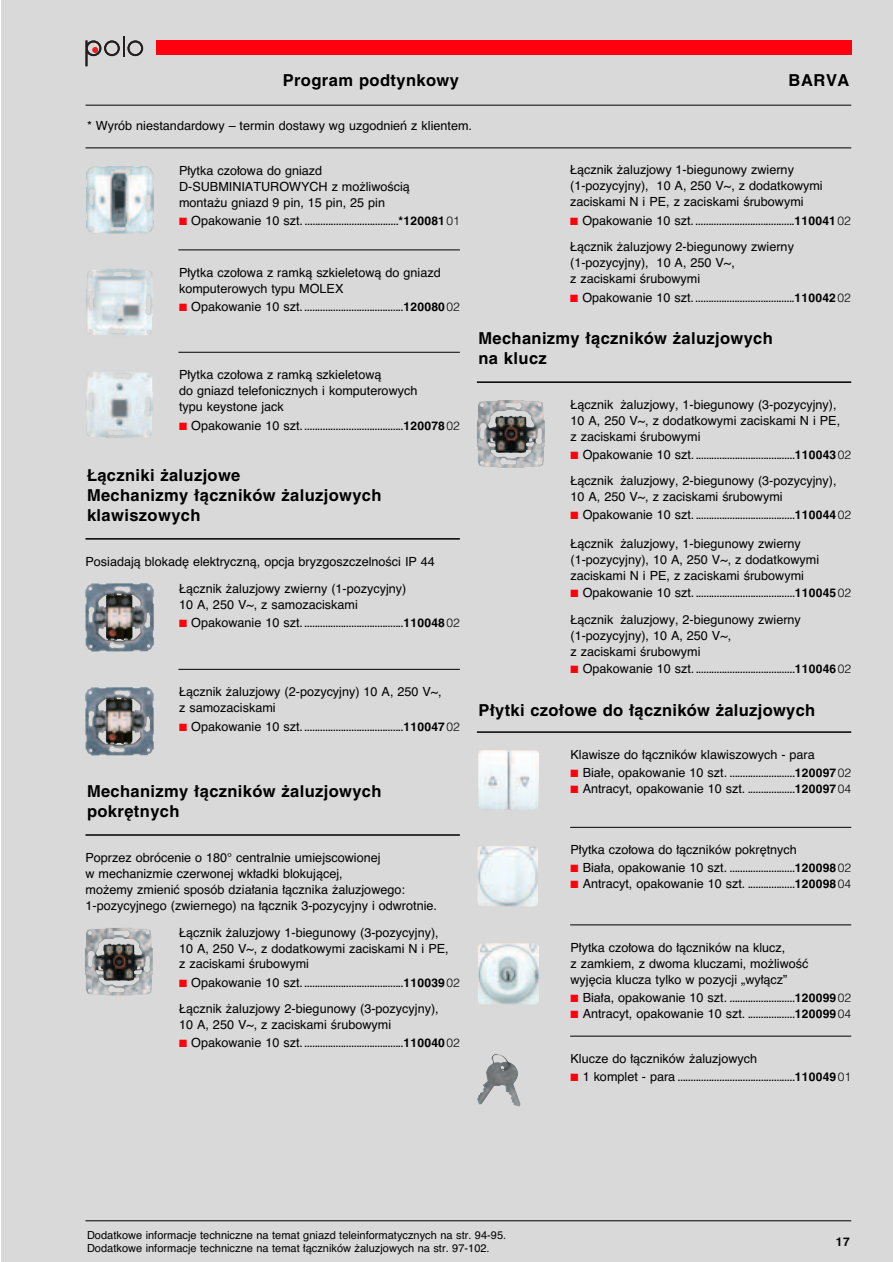
<style>
.page{position:relative;width:893px;height:1262px;background:#fff}
.page>*{position:absolute;margin:0;border:0;box-sizing:border-box;transform-origin:0 0}
.t1{font:700 16.5px/19.8px "Phelvetica";letter-spacing:.02em;color:#000}
.t2{font:12px/15.9px "Phelvetica";color:#000}
.t3{font:700 12px "Phelvetica";color:#000}
.t4{font:10.5px/13.5px "Phelvetica";color:#000}
.t5{font:700 9px "Phelvetica";color:#000}
.s1{color:#ff000f}
.s2{font-weight:400;font-size:12px}
.s3{font-size:12px}
.s4{font-weight:300;font-size:12px}
.s5{font-weight:700;font-size:9px}
.s6{font-weight:700}
.s7{font-weight:300}
</style>
<div class="page">
<div style="left:1px;top:0;width:891px;height:1262px;background:#d9d9d9"></div>
<hr style="left:85px;top:105px;width:766px;height:1px;background:#000">
<hr style="left:85px;top:1220px;width:766px;height:1px;background:#000">
<hr style="left:178px;top:249px;width:282px;height:1px;background:#000">
<img style="left:86px;top:166px;width:68px;height:68px">
<hr style="left:178px;top:669px;width:282px;height:1px;background:#000">
<img style="left:85px;top:583px;width:69px;height:69px">
<img style="left:85px;top:687px;width:69px;height:68px">
<img style="left:85px;top:928px;width:68px;height:67px">
<img style="left:86px;top:372px;width:67px;height:66px">
<hr style="left:178px;top:352px;width:282px;height:1px;background:#000">
<img style="left:86px;top:269px;width:67px;height:66px">
<hr style="left:85px;top:147px;width:766px;height:1px;background:#000">
<hr style="left:85px;top:538px;width:375px;height:1px;background:#000">
<hr style="left:85px;top:834px;width:375px;height:1px;background:#000">
<img style="left:477px;top:400px;width:67px;height:68px">
<hr style="left:477px;top:381px;width:374px;height:2px;background:#000">
<img style="left:478px;top:750px;width:61px;height:60px">
<hr style="left:570px;top:827px;width:281px;height:1px;background:#000">
<img style="left:477px;top:846px;width:61px;height:61px">
<hr style="left:570px;top:924px;width:281px;height:1px;background:#000">
<img style="left:478px;top:943px;width:61px;height:61px">
<img style="left:477px;top:1054px;width:43px;height:52px">
<hr style="left:570px;top:1035px;width:281px;height:1px;background:#000">
<hr style="left:477px;top:731px;width:374px;height:2px;background:#000">
<div style="left:156px;top:40px;width:695px;height:15px;background:#ff000f"></div>
<svg style="left:127px;top:40px;width:16px;height:16px"></svg>
<hr style="left:123px;top:36px;width:2px;height:20px;background:#231f20">
<svg style="left:85px;top:40px;width:35px;height:26px"></svg>
<h1 class="t1" style="left:283px;top:72px;width:178px">Program podtynkowy</h1>
<h1 class="t1" style="left:788px;top:72px;width:62px">BARVA</h1>
<p class="t2" style="left:87px;top:119px;width:386px">* Wyrób niestandardowy – termin dostawy wg uzgodnieƒ z klientem.</p>
<p class="t2" style="left:179px;top:163px;width:232px">P∏ytka czo∏owa do gniazd<br>D-SUBMINIATUROWYCH z mo˝liwoÊcià monta˝u gniazd 9 pin, 15 pin, 25 pin</p>
<p class="t5" style="left:179px;top:219px;width:282px"><span class="s1">■</span> <span class="s2">Opakowanie 10 szt.</span> ....................................<span class="s3">*120081</span><span class="s4">01</span></p>
<p class="t2" style="left:179px;top:266px;width:263px">P∏ytka czo∏owa z ramkà szkieletowà do gniazd komputerowych typu MOLEX</p>
<p class="t5" style="left:179px;top:304px;width:282px"><span class="s1">■</span> <span class="s2">Opakowanie 10 szt.</span> ......................................<span class="s3">120080</span><span class="s4">02</span></p>
<p class="t2" style="left:179px;top:368px;width:240px">P∏ytka czo∏owa z ramkà szkieletowà<br>do gniazd telefonicznych i komputerowych typu keystone jack</p>
<p class="t5" style="left:179px;top:423px;width:282px"><span class="s1">■</span> <span class="s2">Opakowanie 10 szt.</span> ......................................<span class="s3">120078</span><span class="s4">02</span></p>
<h1 class="t1" style="left:87px;top:467px;width:296px">¸àczniki ˝aluzjowe<br>Mechanizmy ∏àczników ˝aluzjowych klawiszowych</h1>
<p class="t2" style="left:85px;top:555px;width:351px">Posiadajà blokad´ elektrycznà, opcja bryzgoszczelnoÊci IP 44</p>
<p class="t2" style="left:179px;top:581px;width:229px">¸àcznik ˝aluzjowy zwierny (1-pozycyjny)<br>10 A, 250 V~, z samozaciskami</p>
<p class="t5" style="left:179px;top:620px;width:282px"><span class="s1">■</span> <span class="s2">Opakowanie 10 szt.</span> ......................................<span class="s3">110048</span><span class="s4">02</span></p>
<p class="t2" style="left:179px;top:685px;width:264px">¸àcznik ˝aluzjowy (2-pozycyjny) 10 A, 250 V~, z samozaciskami</p>
<p class="t5" style="left:179px;top:724px;width:282px"><span class="s1">■</span> <span class="s2">Opakowanie 10 szt.</span> ......................................<span class="s3">110047</span><span class="s4">02</span></p>
<h1 class="t1" style="left:87px;top:783px;width:296px">Mechanizmy ∏àczników ˝aluzjowych pokr´tnych</h1>
<p class="t2" style="left:85px;top:851px;width:353px">Poprzez obrócenie o 180° centralnie umiejscowionej<br>w mechanizmie czerwonej wk∏adki blokujàcej,<br>mo˝emy zmieniç sposób dzia∏ania ∏àcznika ˝aluzjowego:<br>1-pozycyjnego (zwiernego) na ∏àcznik 3-pozycyjny i odwrotnie.</p>
<p class="t2" style="left:179px;top:925px;width:271px">¸àcznik ˝aluzjowy 1-biegunowy (3-pozycyjny),<br>10 A, 250 V~, z dodatkowymi zaciskami N i PE, z zaciskami Êrubowymi</p>
<p class="t5" style="left:179px;top:980px;width:282px"><span class="s1">■</span> <span class="s2">Opakowanie 10 szt.</span> ......................................<span class="s3">110039</span><span class="s4">02</span></p>
<p class="t2" style="left:179px;top:1001px;width:261px">¸àcznik ˝aluzjowy 2-biegunowy (3-pozycyjny),<br>10 A, 250 V~, z zaciskami Êrubowymi</p>
<p class="t5" style="left:179px;top:1040px;width:282px"><span class="s1">■</span> <span class="s2">Opakowanie 10 szt.</span> ......................................<span class="s3">110040</span><span class="s4">02</span></p>
<p class="t2" style="left:570px;top:163px;width:254px">¸àcznik ˝aluzjowy 1-biegunowy zwierny (1-pozycyjny), 10 A, 250 V~, z dodatkowymi zaciskami N i PE, z zaciskami Êrubowymi</p>
<p class="t5" style="left:570px;top:218px;width:282px"><span class="s1">■</span> <span class="s2">Opakowanie 10 szt.</span> ......................................<span class="s3">110041</span><span class="s4">02</span></p>
<p class="t2" style="left:570px;top:240px;width:225px">¸àcznik ˝aluzjowy 2-biegunowy zwierny (1-pozycyjny), 10 A, 250 V~,<br>z zaciskami Êrubowymi</p>
<p class="t5" style="left:570px;top:296px;width:282px"><span class="s1">■</span> <span class="s2">Opakowanie 10 szt.</span> ......................................<span class="s3">110042</span><span class="s4">02</span></p>
<h1 class="t1" style="left:478px;top:330px;width:296px">Mechanizmy ∏àczników ˝aluzjowych na klucz</h1>
<p class="t2" style="left:570px;top:398px;width:271px">¸àcznik ˝aluzjowy, 1-biegunowy (3-pozycyjny),<br>10 A, 250 V~, z dodatkowymi zaciskami N i PE, z zaciskami Êrubowymi</p>
<p class="t5" style="left:570px;top:453px;width:282px"><span class="s1">■</span> <span class="s2">Opakowanie 10 szt.</span> ......................................<span class="s3">110043</span><span class="s4">02</span></p>
<p class="t2" style="left:570px;top:474px;width:268px">¸àcznik ˝aluzjowy, 2-biegunowy (3-pozycyjny),<br>10 A, 250 V~, z zaciskami Êrubowymi</p>
<p class="t5" style="left:570px;top:513px;width:282px"><span class="s1">■</span> <span class="s2">Opakowanie 10 szt.</span> ......................................<span class="s3">110044</span><span class="s4">02</span></p>
<p class="t2" style="left:570px;top:536px;width:250px">¸àcznik ˝aluzjowy, 1-biegunowy zwierny (1-pozycyjny), 10 A, 250 V~, z dodatkowymi zaciskami N i PE, z zaciskami Êrubowymi</p>
<p class="t5" style="left:570px;top:591px;width:282px"><span class="s1">■</span> <span class="s2">Opakowanie 10 szt.</span> ......................................<span class="s3">110045</span><span class="s4">02</span></p>
<p class="t2" style="left:570px;top:612px;width:232px">¸àcznik ˝aluzjowy, 2-biegunowy zwierny (1-pozycyjny), 10 A, 250 V~,<br>z zaciskami Êrubowymi</p>
<p class="t5" style="left:570px;top:666px;width:282px"><span class="s1">■</span> <span class="s2">Opakowanie 10 szt.</span> ......................................<span class="s3">110046</span><span class="s4">02</span></p>
<h1 class="t1" style="left:478px;top:701px;width:338px">P∏ytki czo∏owe do ∏àczników ˝aluzjowych</h1>
<p class="t2" style="left:570px;top:748px;width:246px">Klawisze do ∏àczników klawiszowych - para</p>
<p class="t5" style="left:570px;top:770px;width:282px"><span class="s1">■</span> <span class="s2">Bia∏e, opakowanie 10 szt.</span> .........................<span class="s3">120097</span><span class="s4">02</span></p>
<p class="t2" style="left:570px;top:782px;width:282px"><span class="s1">■</span> Antracyt, opakowanie 10 szt. <span class="s5">..................</span><span class="s6">120097</span><span class="s7">04</span></p>
<p class="t2" style="left:570px;top:843px;width:228px">P∏ytka czo∏owa do ∏àczników pokr´tnych</p>
<p class="t5" style="left:570px;top:865px;width:282px"><span class="s1">■</span> <span class="s2">Bia∏a, opakowanie 10 szt.</span> .........................<span class="s3">120098</span><span class="s4">02</span></p>
<p class="t2" style="left:570px;top:877px;width:282px"><span class="s1">■</span> Antracyt, opakowanie 10 szt. <span class="s5">..................</span><span class="s6">120098</span><span class="s7">04</span></p>
<p class="t2" style="left:570px;top:941px;width:239px">P∏ytka czo∏owa do ∏àczników na klucz,<br>z zamkiem, z dwoma kluczami, mo˝liwoÊç wyj´cia klucza tylko w pozycji „wy∏àcz”</p>
<p class="t5" style="left:570px;top:995px;width:282px"><span class="s1">■</span> <span class="s2">Bia∏a, opakowanie 10 szt.</span> .........................<span class="s3">120099</span><span class="s4">02</span></p>
<p class="t2" style="left:570px;top:1006px;width:282px"><span class="s1">■</span> Antracyt, opakowanie 10 szt. <span class="s5">..................</span><span class="s6">120099</span><span class="s7">04</span></p>
<p class="t2" style="left:570px;top:1052px;width:188px">Klucze do ∏àczników ˝aluzjowych</p>
<p class="t5" style="left:570px;top:1074px;width:282px"><span class="s1">■</span> <span class="s2">1 komplet - para</span> .............................................<span class="s3">110049</span><span class="s4">01</span></p>
<p class="t4" style="left:87px;top:1229px;width:421px">Dodatkowe informacje techniczne na temat gniazd teleinformatycznych na str. 94-95.<br>Dodatkowe informacje techniczne na temat ∏àczników ˝aluzjowych na str. 97-102.</p>
<p class="t3" style="left:835px;top:1237px;width:15px">17</p>
</div>
